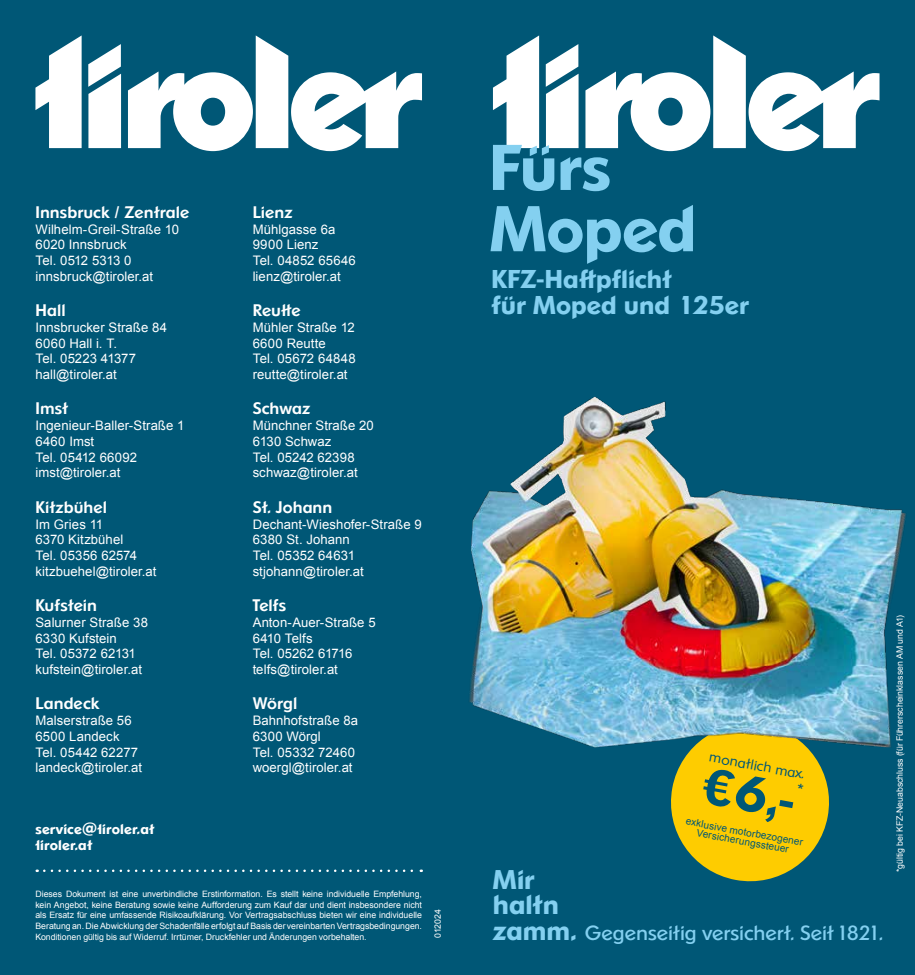
<style>
.page{position:relative;width:915px;height:975px;background:#fff}
.page>*{position:absolute;margin:0;border:0;box-sizing:border-box;transform-origin:0 0}
.t1{font:600 62.5px/61.2px "Ornitons TV";letter-spacing:-.005em;color:#84d0f0}
.t2{font:600 49.12px "Ornitons TV";color:#005776}
.t3{font:600 26.25px/25px "Ornitons TV";color:#84d0f0}
.t4{font:600 25px/26.2px "Ornitons TV";color:#84d0f0}
.t5{font:20px "Ornitons TV";letter-spacing:-.005em;color:#84d0f0}
.t6{font:500 16.25px "Ornitons TV";color:#fff}
.t7{font:600 13.75px/16.5px "Ornitons TV";letter-spacing:.01em;color:#fff}
.t8{font:300 13.75px "Ornitons TV";color:#005776}
.t9{font:13.12px/15.8px "Arial";letter-spacing:.005em;color:#fff}
.t10{font:10px/9.5px "Arial";color:#005776;text-align:center}
.t11{font:8.75px/10.6px "Arial";letter-spacing:-.005em;color:#fff;text-align:justify}
</style>
<div class="page">
<div style="left:0;top:0;width:914px;height:974px;background:#005776"></div>
<svg style="left:545px;top:44px;width:33px;height:104px"></svg>
<svg style="left:493px;top:35px;width:46px;height:113px"></svg>
<svg style="left:585px;top:35px;width:294px;height:116px"></svg>
<img style="left:469px;top:665px;width:422px;height:83px">
<img style="left:471px;top:396px;width:435px;height:269px">
<svg style="left:44px;top:869px;width:377px;height:3px"></svg>
<svg style="left:88px;top:44px;width:33px;height:104px"></svg>
<svg style="left:35px;top:35px;width:47px;height:113px"></svg>
<svg style="left:128px;top:35px;width:294px;height:116px"></svg>
<svg style="left:664px;top:716px;width:171px;height:166px"></svg>
<p class="t6" style="left:35px;top:202px;width:155px">Innsbruck / Zentrale</p>
<p class="t9" style="left:35px;top:221px;width:145px">Wilhelm-Greil-Straße 10<br>6020 Innsbruck<br>Tel. 0512 5313 0 innsbruck@tiroler.at</p>
<p class="t6" style="left:35px;top:300px;width:32px">Hall</p>
<p class="t9" style="left:35px;top:319px;width:133px">Innsbrucker Straße 84<br>6060 Hall i. T.<br>Tel. 05223 41377 hall@tiroler.at</p>
<p class="t6" style="left:35px;top:399px;width:34px">Imst</p>
<p class="t9" style="left:35px;top:418px;width:150px">Ingenieur-Baller-Straße 1<br>6460 Imst<br>Tel. 05412 66092 imst@tiroler.at</p>
<p class="t6" style="left:35px;top:497px;width:73px">Kitzbühel</p>
<p class="t9" style="left:35px;top:516px;width:122px">Im Gries 11<br>6370 Kitzbühel<br>Tel. 05356 62574 kitzbuehel@tiroler.at</p>
<p class="t6" style="left:35px;top:595px;width:63px">Kufstein</p>
<p class="t9" style="left:35px;top:614px;width:114px">Salurner Straße 38<br>6330 Kufstein<br>Tel. 05372 62131 kufstein@tiroler.at</p>
<p class="t6" style="left:35px;top:693px;width:65px">Landeck</p>
<p class="t9" style="left:35px;top:712px;width:108px">Malserstraße 56<br>6500 Landeck<br>Tel. 05442 62277 landeck@tiroler.at</p>
<p class="t6" style="left:252px;top:202px;width:42px">Lienz</p>
<p class="t9" style="left:252px;top:221px;width:105px">Mühlgasse 6a<br>9900 Lienz<br>Tel. 04852 65646 lienz@tiroler.at</p>
<p class="t6" style="left:252px;top:300px;width:50px">Reutte</p>
<p class="t9" style="left:252px;top:319px;width:104px">Mühler Straße 12<br>6600 Reutte<br>Tel. 05672 64848 reutte@tiroler.at</p>
<p class="t6" style="left:252px;top:399px;width:59px">Schwaz</p>
<p class="t9" style="left:252px;top:418px;width:123px">Münchner Straße 20<br>6130 Schwaz<br>Tel. 05242 62398 schwaz@tiroler.at</p>
<p class="t6" style="left:252px;top:497px;width:81px">St. Johann</p>
<p class="t9" style="left:252px;top:516px;width:170px">Dechant-Wieshofer-Straße 9<br>6380 St. Johann<br>Tel. 05352 64631 stjohann@tiroler.at</p>
<p class="t6" style="left:252px;top:595px;width:35px">Telfs</p>
<p class="t9" style="left:252px;top:614px;width:124px">Anton-Auer-Straße 5<br>6410 Telfs<br>Tel. 05262 61716 telfs@tiroler.at</p>
<p class="t6" style="left:252px;top:693px;width:46px">Wörgl</p>
<p class="t9" style="left:252px;top:712px;width:107px">Bahnhofstraße 8a<br>6300 Wörgl<br>Tel. 05332 72460 woergl@tiroler.at</p>
<p class="t7" style="left:35px;top:820px;width:121px">service@tiroler.at tiroler.at</p>
<p class="t11" style="left:35px;top:888px;width:388px">Dieses Dokument ist eine unverbindliche Erstinformation. Es stellt keine individuelle Empfehlung, kein Angebot, keine Beratung sowie keine Aufforderung zum Kauf dar und dient insbesondere nicht als Ersatz für eine umfassende Risikoaufklärung. Vor Vertragsabschluss bieten wir eine individuelle Beratung an. Die Abwicklung der Schadenfälle erfolgt auf Basis der vereinbarten Vertragsbedingungen.<br>Konditionen gültig bis auf Widerruf. Irrtümer, Druckfehler und Änderungen vorbehalten.</p>
<p class="t11" style="left:432px;top:938px;width:31px;rotate:-90deg">012024</p>
<h1 class="t1" style="left:489px;top:136px;width:208px">Fürs<br>Moped</h1>
<h3 class="t4" style="left:491px;top:265px;width:259px">KFZ-Haftpflicht<br>für Moped und 125er</h3>
<h3 class="t3" style="left:493px;top:867px;width:85px">Mir haltn zamm.</h3>
<p class="t8" style="left:711px;top:748px;width:98px;rotate:11deg">monatlich max.</p>
<h2 class="t2" style="left:708px;top:754px;width:95px;rotate:11deg">€6,-</h2>
<p class="t10" style="left:686px;top:816px;width:120px;rotate:10deg">exklusive motorbezogener<br>Versicherungssteuer</p>
<h3 class="t5" style="left:584px;top:920px;width:299px">Gegenseitig versichert. Seit 1821.</h3>
<p class="t11" style="left:894px;top:872px;width:258px;rotate:-90deg">*gültig bei KFZ-Neuabschluss (für Führerscheinklassen AM und A1)</p>
</div>
